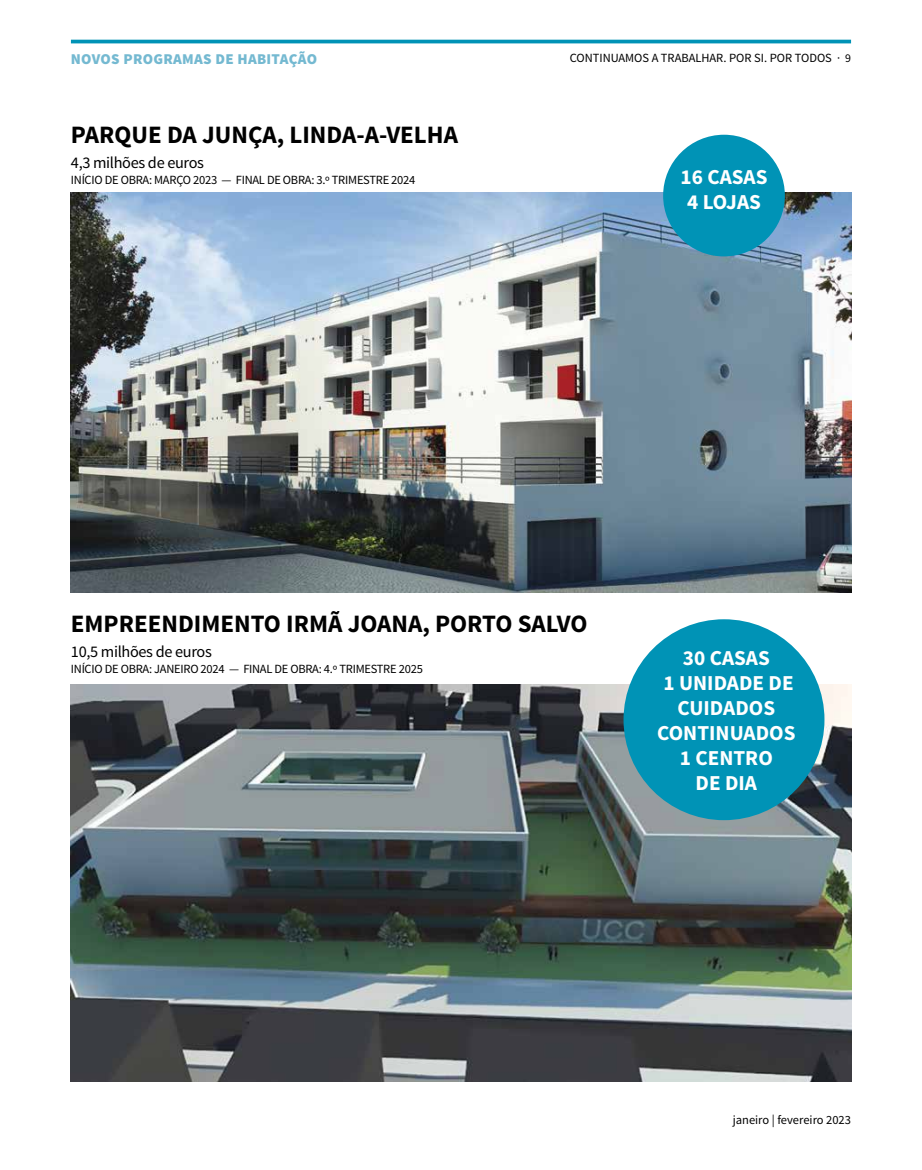
<style>
.page{position:relative;width:922px;height:1170px;background:#fff}
.page>*{position:absolute;margin:0;border:0;box-sizing:border-box;transform-origin:0 0}
.t1{font:700 25px "Source Sans Pro";color:#000}
.t2{font:700 21.25px/25px "Source Sans Pro";color:#fff;text-align:center}
.t3{font:16.25px "Source Sans Pro";letter-spacing:-.02em;color:#000}
.t4{font:900 15px "Source Sans Pro";letter-spacing:.02em;color:#74b9d1}
.t5{font:12.5px "Source Sans Pro";letter-spacing:-.02em;color:#000}
.t6{font:12.5px "Source Sans Pro";color:#000}
.s1{font-size:11.88px}
</style>
<div class="page">
<hr style="left:71px;top:40px;width:779px;height:3px;background:#0093b6">
<img style="left:71px;top:193px;width:779px;height:399px">
<img style="left:71px;top:684px;width:779px;height:397px">
<div style="left:663px;top:135px;width:121px;height:121px;background:#0093b6;border-radius:50%"></div>
<div style="left:623px;top:619px;width:201px;height:201px;background:#0093b6;border-radius:50%"></div>
<p class="t4" style="left:71px;top:49px;width:247px">NOVOS PROGRAMAS DE HABITAÇÃO</p>
<h1 class="t1" style="left:71px;top:118px;width:388px">PARQUE DA JUNÇA, LINDA-A-VELHA</h1>
<h3 class="t3" style="left:71px;top:152px;width:135px">4,3 milhões de euros</h3>
<p class="t5" style="left:71px;top:172px;width:346px">INÍCIO DE OBRA: MARÇO 2023 — FINAL DE OBRA: 3.º TRIMESTRE 2024</p>
<p class="t6" style="left:569px;top:50px;width:282px">CONTINUAMOS A TRABALHAR. POR SI. POR TODOS · <span class="s1">9</span></p>
<h2 class="t2" style="left:680px;top:165px;width:88px">16 CASAS<br>4 LOJAS</h2>
<h1 class="t1" style="left:71px;top:607px;width:518px">EMPREENDIMENTO IRMÃ JOANA, PORTO SALVO</h1>
<h3 class="t3" style="left:71px;top:641px;width:142px">10,5 milhões de euros</h3>
<p class="t5" style="left:71px;top:661px;width:353px">INÍCIO DE OBRA: JANEIRO 2024 — FINAL DE OBRA: 4.º TRIMESTRE 2025</p>
<h2 class="t2" style="left:657px;top:646px;width:140px">30 CASAS<br>1 UNIDADE DE<br>CUIDADOS<br>CONTINUADOS<br>1 CENTRO<br>DE DIA</h2>
<p class="t6" style="left:732px;top:1112px;width:120px">janeiro | fevereiro 2023</p>
</div>
